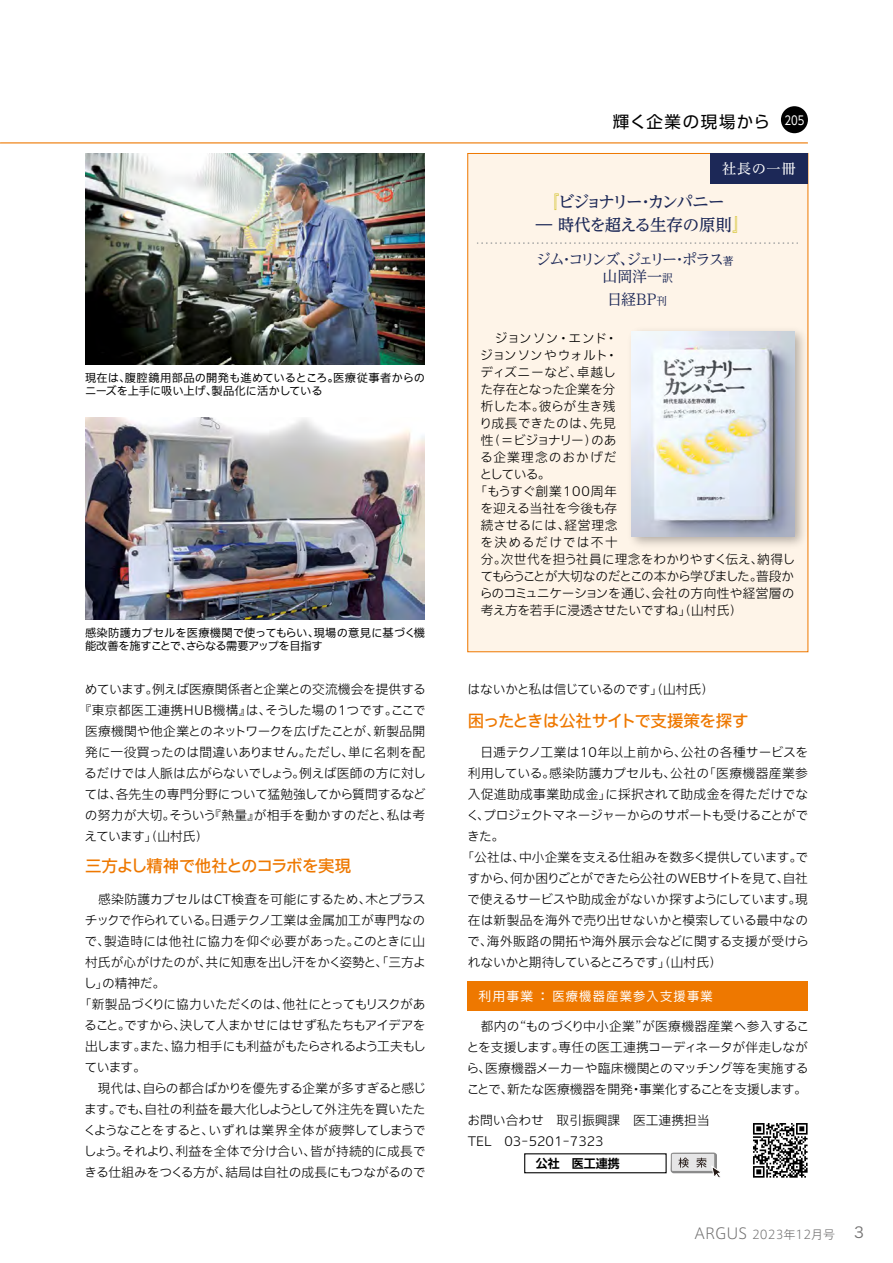
<style>
.page{position:relative;width:893px;height:1263px;background:#fff}
.page>*{position:absolute;margin:0;border:0;box-sizing:border-box;transform-origin:0 0}
.t1{font:500 16.5px "Iwa UCDA Goth Std";letter-spacing:-.04em;color:#ee7800}
.t2{font:500 16.5px/22.5px "UD Reimin Pro";letter-spacing:-.07em;color:#1c2857}
.t3{font:16.5px "UD Shin Go Pro";letter-spacing:.09em;color:#000}
.t4{font:15px/17px "UD Reimin Pro";letter-spacing:-.115em;color:#1c2857;text-align:center}
.t5{font:15px "Hira Kaku Pro W3";color:#727171}
.t6{font:14.25px "Hiragino UD Serif Std W4";letter-spacing:.045em;color:#fff}
.t7{font:300 12.75px/21px "Iwa UCDA Goth Std";letter-spacing:-.01em;color:#000;text-align:justify}
.t8{font:300 12.75px "Iwa UCDA Goth Std";letter-spacing:-.06em;color:#000}
.t9{font:300 12.75px "Iwa UCDA Goth Std";letter-spacing:.03em;color:#000}
.t10{font:300 12.75px "Iwa UCDA Goth Std";letter-spacing:.01em;color:#000}
.t11{font:300 12.75px "Iwa UCDA Goth Std";letter-spacing:-.04em;color:#000}
.t12{font:300 12.75px "Iwa UCDA Goth Std";letter-spacing:.025em;color:#000}
.t13{font:300 12.75px "Iwa UCDA Goth Std";letter-spacing:-.045em;color:#000}
.t14{font:300 12.75px "Iwa UCDA Goth Std";letter-spacing:.02em;color:#000}
.t15{font:300 12.75px "Iwa UCDA Goth Std";letter-spacing:-.075em;color:#000}
.t16{font:300 12.75px "Iwa UCDA Goth Std";letter-spacing:.015em;color:#000}
.t17{font:300 12.75px "Iwa UCDA Goth Std";letter-spacing:-.03em;color:#000}
.t18{font:300 12.75px "Iwa UCDA Goth Std";letter-spacing:-.035em;color:#000}
.t19{font:100 12.75px "Iwa UCDA Goth Std";letter-spacing:.1em;color:#fff}
.t20{font:300 12.75px "Iwa UCDA Goth Std";letter-spacing:-.095em;color:#000}
.t21{font:300 12.75px "Iwa UCDA Goth Std";letter-spacing:.065em;color:#000}
.t22{font:300 12.75px "Iwa UCDA Goth Std";letter-spacing:-.05em;color:#000}
.t23{font:300 12.75px "Iwa UCDA Goth Std";letter-spacing:.09em;color:#000}
.t24{font:300 12.75px "Iwa UCDA Goth Std";letter-spacing:.1em;color:#000}
.t25{font:12px "Axis Basic Std N L";color:#727171}
.t26{font:700 12px "UD Shin Go Pro De";color:#000}
.t27{font:100 11.25px/13.5px "Iwa UCDA Goth Std";letter-spacing:-.005em;color:#000}
.s1{font-size:18px;color:#cab600}
.s2{font-size:10.8px}
.s3{font-size:15px}
</style>
<div class="page">
<hr style="left:0;top:143px;width:808px;height:1px;background:#ee7800">
<div style="left:468px;top:981px;width:340px;height:29px;background:#ee7800"></div>
<div style="left:468px;top:153px;width:340px;height:499px;background:#fef4e8"></div>
<div style="left:710px;top:153px;width:98px;height:30px;background:#1c2857"></div>
<svg style="left:477px;top:242px;width:321px;height:2px"></svg>
<img style="left:85px;top:153px;width:340px;height:212px">
<img style="left:85px;top:417px;width:340px;height:203px">
<img style="left:631px;top:323px;width:178px;height:231px">
<img style="left:632px;top:331px;width:162px;height:205px">
<div style="left:781px;top:106px;width:27px;height:27px;background:#000;border-radius:50%"></div>
<div style="left:671px;top:1152px;width:46px;height:21px;border:2px solid #8a8a8a;border-radius:2px"></div>
<div style="left:671px;top:1153px;width:44px;height:18px;background:#e6e6e7"></div>
<div style="left:671px;top:1153px;width:44px;height:19px;border:1px solid #8a8a8a"></div>
<svg style="left:678px;top:1157px;width:11px;height:11px"></svg>
<svg style="left:696px;top:1158px;width:24px;height:20px"></svg>
<div style="left:524px;top:1153px;width:143px;height:20px;border:1px solid #000"></div>
<svg style="left:753px;top:1123px;width:55px;height:55px"></svg>
<p class="t27" style="left:85px;top:370px;width:342px">現在は、腹腔鏡用部品の開発も進めているところ。医療従事者からのニーズを上手に吸い上げ、製品化に活かしている</p>
<p class="t27" style="left:85px;top:625px;width:342px">感染防護カプセルを医療機関で使ってもらい、現場の意見に基づく機能改善を施すことで、さらなる需要アップを目指す</p>
<p class="t7" style="left:85px;top:678px;width:343px">めています。例えば医療関係者と企業との交流機会を提供する</p>
<p class="t12" style="left:79px;top:701px;width:348px">『東京都医工連携HUB機構』は、そうした場の1つです。ここで</p>
<p class="t7" style="left:85px;top:720px;width:342px">医療機関や他企業とのネットワークを広げたことが、新製品開</p>
<p class="t7" style="left:85px;top:741px;width:342px">発に一役買ったのは間違いありません。ただし、単に名刺を配</p>
<p class="t7" style="left:84px;top:762px;width:343px">るだけでは人脈は広がらないでしょう。例えば医師の方に対し</p>
<p class="t7" style="left:85px;top:783px;width:343px">ては、各先生の専門分野について猛勉強してから質問するなど</p>
<p class="t10" style="left:85px;top:806px;width:342px">の努力が大切。そういう『熱量』が相手を動かすのだと、私は考</p>
<p class="t22" style="left:85px;top:827px;width:125px">えています」（山村氏）</p>
<p class="t1" style="left:85px;top:854px;width:268px">三方よし精神で他社とのコラボを実現</p>
<p class="t10" style="left:85px;top:890px;width:342px">　感染防護カプセルはCT検査を可能にするため、木とプラス</p>
<p class="t7" style="left:85px;top:909px;width:342px">チックで作られている。日逓テクノ工業は金属加工が専門なの</p>
<p class="t7" style="left:85px;top:930px;width:342px">で、製造時には他社に協力を仰ぐ必要があった。このときに山</p>
<p class="t7" style="left:85px;top:951px;width:342px">村氏が心がけたのが、共に知恵を出し汗をかく姿勢と、「三方よ</p>
<p class="t7" style="left:84px;top:972px;width:83px">し」の精神だ。</p>
<p class="t8" style="left:79px;top:995px;width:348px">「新製品づくりに協力いただくのは、他社にとってもリスクがあ</p>
<p class="t13" style="left:84px;top:1016px;width:343px">ること。ですから、決して人まかせにはせず私たちもアイデアを</p>
<p class="t8" style="left:85px;top:1037px;width:342px">出します。また、協力相手にも利益がもたらされるよう工夫もし</p>
<p class="t7" style="left:85px;top:1056px;width:63px">ています。</p>
<p class="t7" style="left:85px;top:1077px;width:342px">　現代は、自らの都合ばかりを優先する企業が多すぎると感じ</p>
<p class="t7" style="left:84px;top:1098px;width:343px">ます。でも、自社の利益を最大化しようとして外注先を買いたた</p>
<p class="t7" style="left:84px;top:1119px;width:343px">くようなことをすると、いずれは業界全体が疲弊してしまうで</p>
<p class="t7" style="left:84px;top:1140px;width:343px">しょう。それより、利益を全体で分け合い、皆が持続的に成長で</p>
<p class="t7" style="left:85px;top:1161px;width:342px">きる仕組みをつくる方が、結局は自社の成長にもつながるので</p>
<p class="t3" style="left:613px;top:109px;width:193px">輝く企業の現場から <sup>205</sup></p>
<p class="t6" style="left:722px;top:158px;width:75px">社長の一冊</p>
<p class="t2" style="left:536px;top:190px;width:213px;text-indent:9px"><span class="s1">『</span>ビジョナリー・カンパニー<br>― 時代を超える生存の原則<span class="s1">』</span></p>
<p class="t4" style="left:536px;top:250px;width:199px">ジム・コリンズ、ジェリー・ポラス<span class="s2">著</span>山岡洋一<span class="s2">訳</span></p>
<p class="t4" style="left:607px;top:291px;width:62px">日経BP<span class="s2">刊</span></p>
<p class="t7" style="left:481px;top:326px;width:138px">　ジョンソン・エンド・</p>
<p class="t7" style="left:480px;top:343px;width:139px">ジョンソンやウォルト・</p>
<p class="t16" style="left:480px;top:363px;width:137px">ディズニーなど、卓越し</p>
<p class="t7" style="left:480px;top:378px;width:136px">た存在となった企業を分</p>
<p class="t7" style="left:481px;top:395px;width:136px">析した本。彼らが生き残</p>
<p class="t16" style="left:479px;top:414px;width:138px">り成長できたのは、先見</p>
<p class="t20" style="left:481px;top:431px;width:137px">性（＝ビジョナリー）のあ</p>
<p class="t23" style="left:480px;top:448px;width:138px">る企業理念のおかげだ</p>
<p class="t7" style="left:479px;top:463px;width:73px">としている。</p>
<p class="t21" style="left:474px;top:482px;width:144px">「もうすぐ創業100周年</p>
<p class="t7" style="left:480px;top:497px;width:138px">を迎える当社を今後も存</p>
<p class="t7" style="left:481px;top:514px;width:138px">続させるには、経営理念</p>
<p class="t24" style="left:480px;top:533px;width:139px">を決めるだけでは不十</p>
<p class="t7" style="left:481px;top:548px;width:316px">分。次世代を担う社員に理念をわかりやすく伝え、納得し</p>
<p class="t15" style="left:480px;top:567px;width:316px">てもらうことが大切なのだとこの本から学びました。普段か</p>
<p class="t7" style="left:480px;top:582px;width:316px">らのコミュニケーションを通じ、会社の方向性や経営層の</p>
<p class="t17" style="left:481px;top:601px;width:263px">考え方を若手に浸透させたいですね」（山村氏）</p>
<p class="t18" style="left:468px;top:680px;width:248px">はないかと私は信じているのです」（山村氏）</p>
<p class="t1" style="left:468px;top:708px;width:282px">困ったときは公社サイトで支援策を探す</p>
<p class="t14" style="left:468px;top:743px;width:342px">　日逓テクノ工業は10年以上前から、公社の各種サービスを</p>
<p class="t9" style="left:468px;top:764px;width:342px">利用している。感染防護カプセルも、公社の「医療機器産業参</p>
<p class="t9" style="left:468px;top:785px;width:342px">入促進助成事業助成金」に採択されて助成金を得ただけでな</p>
<p class="t8" style="left:466px;top:806px;width:343px">く、プロジェクトマネージャーからのサポートも受けることがで</p>
<p class="t7" style="left:467px;top:825px;width:38px">きた。</p>
<p class="t7" style="left:462px;top:846px;width:348px">「公社は、中小企業を支える仕組みを数多く提供しています。で</p>
<p class="t11" style="left:468px;top:869px;width:342px">すから、何か困りごとができたら公社のWEBサイトを見て、自社</p>
<p class="t7" style="left:467px;top:888px;width:342px">で使えるサービスや助成金がないか探すようにしています。現</p>
<p class="t7" style="left:468px;top:909px;width:342px">在は新製品を海外で売り出せないかと模索している最中なの</p>
<p class="t9" style="left:467px;top:932px;width:343px">で、海外販路の開拓や海外展示会などに関する支援が受けら</p>
<p class="t8" style="left:468px;top:953px;width:255px">れないかと期待しているところです」（山村氏）</p>
<p class="t19" style="left:478px;top:987px;width:236px">利用事業 ： 医療機器産業参入支援事業</p>
<p class="t7" style="left:466px;top:1015px;width:344px">　都内の“ものづくり中小企業”が医療機器産業へ参入することを支援します。専任の医工連携コーディネータが伴走しながら、医療機器メーカーや臨床機関とのマッチング等を実施することで、新たな医療機器を開発・事業化することを支援します。</p>
<p class="t7" style="left:467px;top:1109px;width:244px">お問い合わせ　取引振興課　医工連携担当<br>TEL　03-5201-7323</p>
<p class="t26" style="left:536px;top:1154px;width:85px">公社　医工連携</p>
<p class="t25" style="left:694px;top:1225px;width:142px"><span class="s3">ARGUS</span> 2023年12月号</p>
<p class="t5" style="left:854px;top:1219px;width:11px">3</p>
</div>
